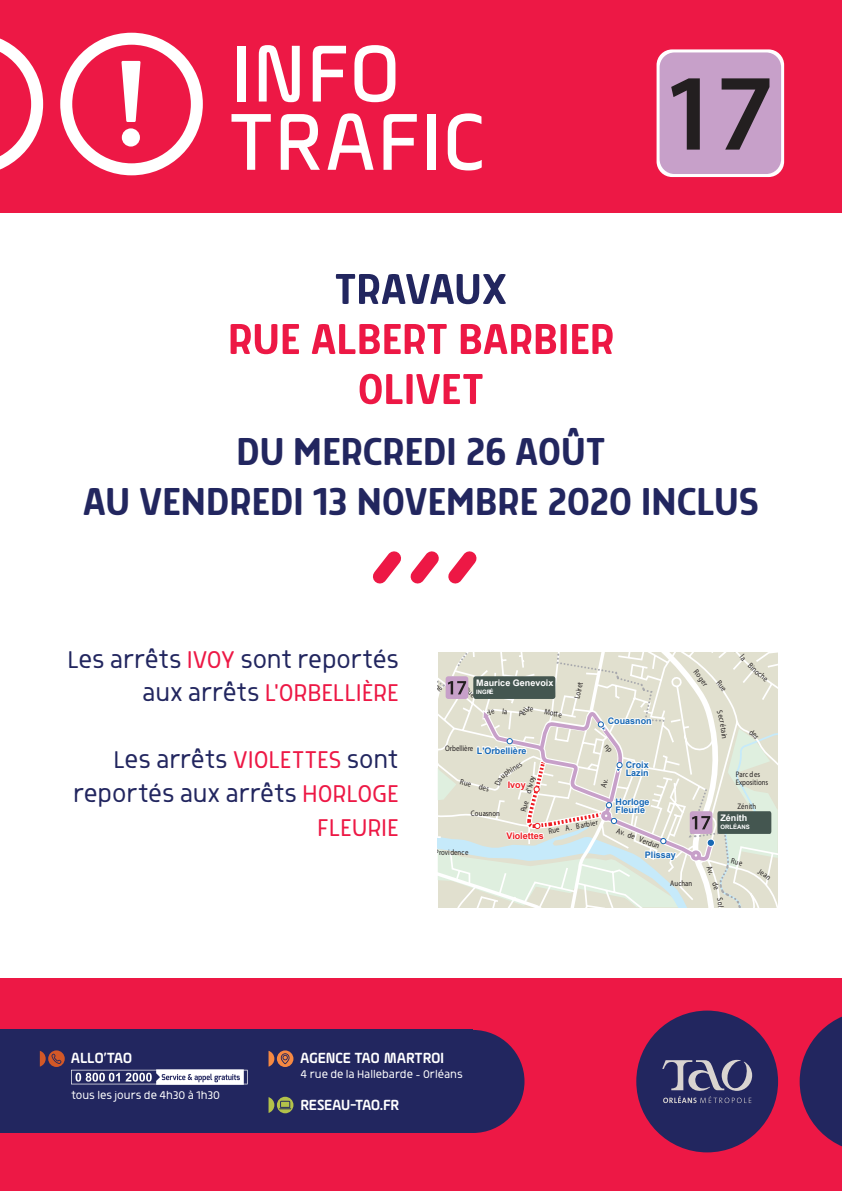
<style>
.page{position:relative;width:842px;height:1191px;background:#fff}
.page>*{position:absolute;margin:0;border:0;box-sizing:border-box;transform-origin:0 0}
.t1{font:500 76.5px "Alpineo";letter-spacing:.025em;color:#fff}
.t2{font:50px "Morl";letter-spacing:-.015em;color:#ed1845}
.t3{font:50px "Morl";letter-spacing:-.025em;color:#22265f}
.t4{font:45px "Morl";letter-spacing:-.015em;color:#22265f}
.t5{font:300 28px/33.6px "Morl";letter-spacing:-.01em;color:#22265f;text-align:right}
.t6{font:700 13.9px "Alpineo";letter-spacing:.005em;color:#fff}
.t7{font:300 12.9px "Morl";color:#fff}
.t8{font:700 9px/8px "Arial";color:#1768b4}
.t9{font:700 9px "Arial";color:#fff}
.t10{font:700 9px "Arial";color:#ee1d23}
.t11{font:8px/8px "Myriad Pro";color:#231f20;scale:.85 1}
.t12{font:700 6px "Arial";color:#fff}
.s1{color:#ed1845}
</style>
<div class="page">
<div style="left:0;top:978px;width:842px;height:213px;background:#ed1845"></div>
<div style="left:0;top:0;width:842px;height:212px;background:#ed1845"></div>
<div style="left:636px;top:1010px;width:142px;height:142px;background:#22265f;border-radius:50%"></div>
<svg style="left:662px;top:1059px;width:90px;height:44px"></svg>
<svg style="left:800px;top:1016px;width:42px;height:131px"></svg>
<svg style="left:373px;top:551px;width:104px;height:33px"></svg>
<div style="left:60px;top:33px;width:143px;height:142px;border:12px solid #fff;border-radius:50%"></div>
<svg style="left:121px;top:61px;width:20px;height:85px"></svg>
<svg style="left:0;top:38px;width:43px;height:132px"></svg>
<div style="left:0;top:1030px;width:473px;height:103px;background:#22265f"></div>
<div style="left:421px;top:1030px;width:103px;height:103px;background:#22265f;border-radius:50%"></div>
<svg style="left:71px;top:1069px;width:177px;height:15px"></svg>
<svg style="left:269px;top:1051px;width:5px;height:15px"></svg>
<div style="left:277px;top:1050px;width:16px;height:17px;background:#f68942;border-radius:50%"></div>
<svg style="left:281px;top:1053px;width:9px;height:11px"></svg>
<svg style="left:40px;top:1051px;width:6px;height:15px"></svg>
<svg style="left:48px;top:1050px;width:17px;height:17px"></svg>
<svg style="left:52px;top:1053px;width:9px;height:10px"></svg>
<div style="left:277px;top:1096px;width:16px;height:17px;background:#b3c24a;border-radius:50%"></div>
<svg style="left:269px;top:1097px;width:22px;height:16px"></svg>
<div style="left:656px;top:49px;width:128px;height:128px;background:#fff;border-radius:16px"></div>
<div style="left:660px;top:52px;width:121px;height:122px;background:#c7a0c9;border-radius:15px"></div>
<svg style="left:671px;top:78px;width:29px;height:72px"></svg>
<svg style="left:722px;top:78px;width:47px;height:72px"></svg>
<svg style="left:437px;top:652px;width:341px;height:255px;background:#dbddd2"></svg>
<p class="t1" style="left:230px;top:30px;width:171px">INFO</p>
<p class="t1" style="left:230px;top:99px;width:255px">TRAFIC</p>
<p class="t3" style="left:334px;top:261px;width:175px">TRAVAUX</p>
<p class="t2" style="left:228px;top:311px;width:388px">RUE ALBERT BARBIER</p>
<p class="t2" style="left:358px;top:361px;width:128px">OLIVET</p>
<p class="t4" style="left:236px;top:426px;width:371px">DU MERCREDI 26 AOÛT</p>
<p class="t4" style="left:83px;top:476px;width:678px">AU VENDREDI 13 NOVEMBRE 2020 INCLUS</p>
<p class="t5" style="left:67px;top:642px;width:333px">Les arrêts <span class="s1">IVOY</span> sont reportés aux arrêts <span class="s1">L'ORBELLIÈRE</span></p>
<p class="t5" style="left:73px;top:743px;width:327px">Les arrêts <span class="s1">VIOLETTES</span> sont reportés aux arrêts <span class="s1">HORLOGE<br>FLEURIE</span></p>
<p class="t9" style="left:476px;top:677px;width:79px">Maurice Genevoix</p>
<p class="t12" style="left:476px;top:688px;width:19px">INGRÉ</p>
<p class="t11" style="left:445px;top:744px;width:34px">Orbellière</p>
<p class="t8" style="left:477px;top:746px;width:51px">L'Orbellière</p>
<p class="t11" style="left:545px;top:707px;width:22px;rotate:11deg">Motte</p>
<p class="t11" style="left:471px;top:809px;width:36px">Couasnon</p>
<p class="t11" style="left:519px;top:810px;width:45px;rotate:-75deg">Rue d'Ivoy</p>
<p class="t10" style="left:508px;top:778px;width:20px">Ivoy</p>
<p class="t11" style="left:573px;top:694px;width:18px;rotate:-78deg">oiret</p>
<p class="t11" style="left:435px;top:848px;width:41px">Providence</p>
<p class="t11" style="left:548px;top:827px;width:60px;rotate:-10deg">Rue A . Barbier</p>
<p class="t10" style="left:506px;top:829px;width:39px">Violettes</p>
<p class="t8" style="left:608px;top:717px;width:46px">Couasnon</p>
<p class="t8" style="left:626px;top:760px;width:25px">Croix<br>Lazin</p>
<p class="t8" style="left:615px;top:798px;width:36px">Horloge<br>Fleurie</p>
<p class="t11" style="left:618px;top:826px;width:55px;rotate:21deg">Av. de Verdun</p>
<p class="t8" style="left:645px;top:850px;width:33px">Plissay</p>
<p class="t11" style="left:670px;top:879px;width:27px">Auchan</p>
<p class="t11" style="left:736px;top:770px;width:40px">Parc des<br>Expositions</p>
<p class="t11" style="left:737px;top:802px;width:24px">Zénith</p>
<p class="t9" style="left:720px;top:811px;width:28px">Zénith</p>
<p class="t12" style="left:720px;top:823px;width:31px">ORLÉANS</p>
<p class="t11" style="left:713px;top:864px;width:26px;rotate:71deg">Av. d</p>
<p class="t6" style="left:71px;top:1050px;width:62px">ALLO’TAO</p>
<p class="t6" style="left:301px;top:1049px;width:145px">AGENCE TAO MARTROI</p>
<p class="t7" style="left:301px;top:1067px;width:164px">4 rue de la Hallebarde - Orléans</p>
<p class="t6" style="left:301px;top:1097px;width:100px">RESEAU-TAO.FR</p>
<p class="t7" style="left:71px;top:1088px;width:151px">tous les jours de 4h30 à 1h30</p>
</div>
